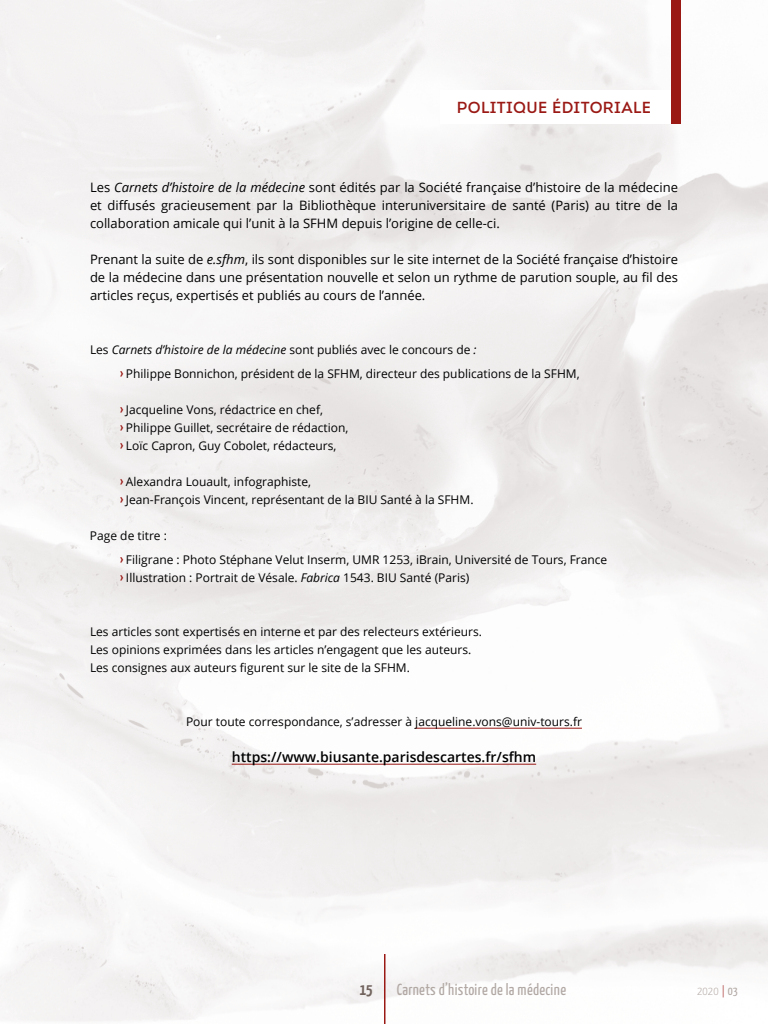
<style>
.page{position:relative;width:768px;height:1024px;background:#fff}
.page>*{position:absolute;margin:0;border:0;box-sizing:border-box;transform-origin:0 0}
.t1{font:16px "Yanone Kaffeesatz";letter-spacing:.015em;color:#b1a8a4}
.t2{font:16px "Intro";letter-spacing:.025em;color:#9a1915}
.t3{font:700 16px "Yanone Kaffeesatz";color:#70625c}
.t4{font:600 14px "Open Sans";color:#000}
.t5{font:13px/18px "Open Sans";color:#000;text-align:justify}
.t6{font:12px/18px "Open Sans";color:#000}
.t7{font:300 12px "Yanone Kaffeesatz";color:#b1a8a4}
.s1{font-style:italic}
.s2{font-family:"Intro";font-weight:700;color:#9a1915}
.s3{color:#9a1915}
.s4{font-weight:400}
</style>
<div class="page">
<hr style="left:415px;top:728px;width:167px;height:1px;background:#9a1915">
<hr style="left:232px;top:764px;width:304px;height:1px;background:#9a1915">
<div style="left:671px;top:0;width:10px;height:124px;background:#9a1915"></div>
<hr style="left:384px;top:954px;width:2px;height:70px;background:#9a1915">
<h1 class="t2" style="left:457px;top:97px;width:196px">POLITIQUE ÉDITORIALE</h1>
<p class="t5" style="left:90px;top:178px;width:590px">Les <span class="s1">Carnets d’histoire de la médecine</span> sont édités par la Société française d’histoire de la médecine et diffusés gracieusement par la Bibliothèque interuniversitaire de santé (Paris) au titre de la collaboration amicale qui l’unit à la SFHM depuis l’origine de celle-ci.</p>
<p class="t5" style="left:90px;top:250px;width:590px">Prenant la suite de <span class="s1">e.sfhm</span>, ils sont disponibles sur le site internet de la Société française d’histoire de la médecine dans une présentation nouvelle et selon un rythme de parution souple, au fil des articles reçus, expertisés et publiés au cours de l’année.</p>
<p class="t6" style="left:120px;top:337px;width:461px;line-height:24px;text-indent:-30px">Les <span class="s1">Carnets d’histoire de la médecine</span> sont publiés avec le concours de <span class="s1">:<br></span><span class="s2">›</span> Philippe Bonnichon, président de la SFHM, directeur des publications de la SFHM,</p>
<p class="t6" style="left:120px;top:400px;width:230px"><span class="s2">›</span> Jacqueline Vons, rédactrice en chef,<br><span class="s2">›</span> Philippe Guillet, secrétaire de rédaction, <span class="s2">›</span> Loïc Capron, Guy Cobolet, rédacteurs,</p>
<p class="t6" style="left:120px;top:472px;width:355px"><span class="s2">›</span> Alexandra Louault, infographiste,<br><span class="s2">›</span> Jean-François Vincent, représentant de la BIU Santé à la SFHM.</p>
<p class="t6" style="left:120px;top:523px;width:489px;line-height:24px;text-indent:-30px">Page de titre :<br><span class="s2">›</span> Filigrane : Photo Stéphane Velut Inserm, UMR 1253, iBrain, Université de Tours, France</p>
<p class="t6" style="left:120px;top:568px;width:351px"><span class="s2">›</span> Illustration : Portrait de Vésale. <span class="s1">Fabrica</span> 1543. BIU Santé (Paris)</p>
<p class="t6" style="left:90px;top:622px;width:394px">Les articles sont expertisés en interne et par des relecteurs extérieurs.<br>Les opinions exprimées dans les articles n’engagent que les auteurs.<br>Les consignes aux auteurs figurent sur le site de la SFHM.</p>
<p class="t6" style="left:186px;top:712px;width:397px">Pour toute correspondance, s’adresser à jacqueline.vons@univ-tours.fr</p>
<p class="t4" style="left:232px;top:747px;width:306px">https://www.biusante.parisdescartes.fr/sfhm</p>
<h1 class="t3" style="left:360px;top:978px;width:14px">15</h1>
<h1 class="t1" style="left:397px;top:978px;width:171px">Carnets d’histoire de la médecine</h1>
<p class="t7" style="left:697px;top:982px;width:42px">2020 <span class="s3">|</span> <span class="s4">03</span></p>
</div>
